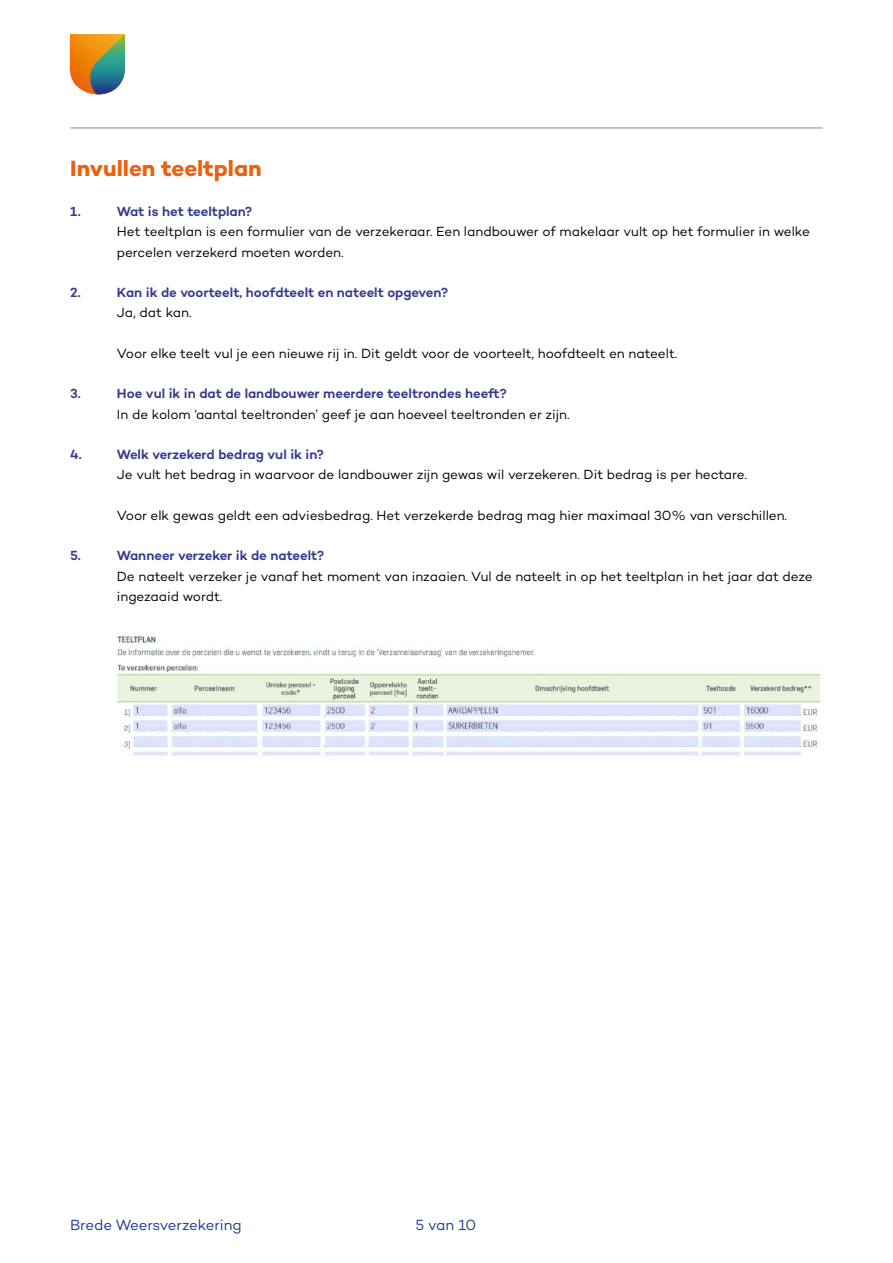
<style>
.page{position:relative;width:893px;height:1263px;background:#fff}
.page>*{position:absolute;margin:0;border:0;box-sizing:border-box;transform-origin:0 0}
.t1{font:700 22.5px "Campton";color:#ea620e}
.t2{font:15px "Campton";letter-spacing:-.01em;color:#1d3e8f}
.t3{font:13.5px/20.2px "Campton";letter-spacing:-.005em;color:#000}
.t4{font:600 13.5px "Campton";letter-spacing:-.005em;color:#363b8d}
</style>
<div class="page">
<hr style="left:70px;top:128px;width:753px;height:1px;background:#87888a">
<svg style="left:70px;top:34px;width:55px;height:61px;background:#a49053"></svg>
<img style="left:117px;top:636px;width:704px;height:120px">
<h1 class="t1" style="left:70px;top:153px;width:193px">Invullen teeltplan</h1>
<p class="t4" style="left:70px;top:203px;width:12px">1.</p>
<p class="t4" style="left:117px;top:203px;width:137px">Wat is het teeltplan?</p>
<p class="t3" style="left:117px;top:221px;width:694px">Het teeltplan is een formulier van de verzekeraar. Een landbouwer of makelaar vult op het formulier in welke percelen verzekerd moeten worden.</p>
<p class="t4" style="left:70px;top:284px;width:12px">2.</p>
<p class="t4" style="left:117px;top:284px;width:333px">Kan ik de voorteelt, hoofdteelt en nateelt opgeven?</p>
<p class="t3" style="left:117px;top:302px;width:76px">Ja, dat kan.</p>
<p class="t3" style="left:117px;top:343px;width:562px">Voor elke teelt vul je een nieuwe rij in. Dit geldt voor de voorteelt, hoofdteelt en nateelt.</p>
<p class="t4" style="left:70px;top:385px;width:12px">3.</p>
<p class="t4" style="left:117px;top:385px;width:391px">Hoe vul ik in dat de landbouwer meerdere teeltrondes heeft?</p>
<p class="t3" style="left:117px;top:404px;width:454px">In de kolom ‘aantal teeltronden’ geef je aan hoeveel teeltronden er zijn.</p>
<p class="t4" style="left:70px;top:446px;width:13px">4.</p>
<p class="t4" style="left:117px;top:446px;width:209px">Welk verzekerd bedrag vul ik in?</p>
<p class="t3" style="left:117px;top:464px;width:631px">Je vult het bedrag in waarvoor de landbouwer zijn gewas wil verzekeren. Dit bedrag is per hectare.</p>
<p class="t3" style="left:117px;top:505px;width:672px">Voor elk gewas geldt een adviesbedrag. Het verzekerde bedrag mag hier maximaal 30% van verschillen.</p>
<p class="t4" style="left:70px;top:547px;width:12px">5.</p>
<p class="t4" style="left:117px;top:547px;width:209px">Wanneer verzeker ik de nateelt?</p>
<p class="t3" style="left:117px;top:566px;width:697px">De nateelt verzeker je vanaf het moment van inzaaien. Vul de nateelt in op het teeltplan in het jaar dat deze ingezaaid wordt.</p>
<p class="t2" style="left:70px;top:1216px;width:173px">Brede Weersverzekering</p>
<p class="t2" style="left:415px;top:1215px;width:62px">5 van 10</p>
</div>
